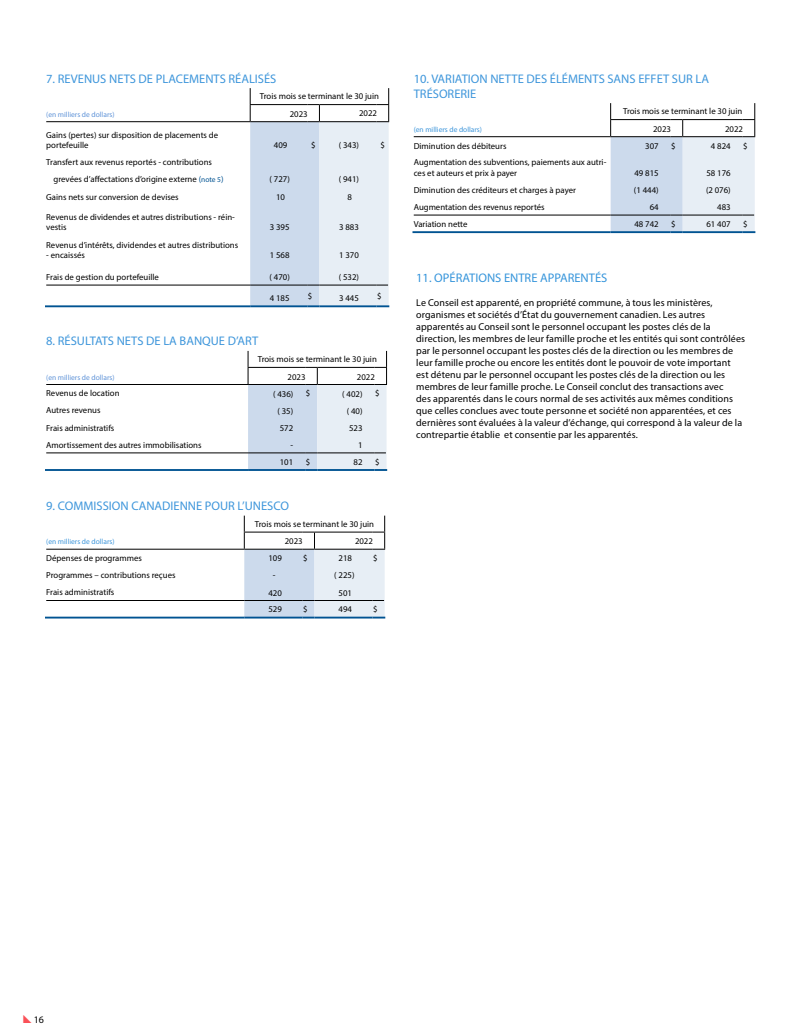
<style>
.page{position:relative;width:810px;height:1035px;background:#fff}
.page>*{position:absolute;margin:0;border:0;box-sizing:border-box;transform-origin:0 0}
.t1{font:12.5px/15px "Myriad Pro";color:#3e96db}
.t2{font:12.5px "Myriad Pro";color:#3695db}
.t3{font:10px/12px "Myriad Pro";letter-spacing:.01em;color:#000}
.t4{font:8.75px/10.5px "Myriad Pro";color:#000}
.t5{font:7.5px "Myriad Pro";color:#6094d8}
.t6{font:7.5px "Myriad Pro";color:#3e96db}
.s1{color:#005392}
.s2{font-size:7.5px;color:#005392}
</style>
<div class="page">
<hr style="left:46px;top:121px;width:204px;height:1px;background:#000">
<hr style="left:46px;top:285px;width:204px;height:1px;background:#000">
<hr style="left:45px;top:305px;width:205px;height:2px;background:#005392">
<svg style="left:250px;top:88px;width:139px;height:219px;background:#dae3ee"></svg>
<hr style="left:46px;top:384px;width:202px;height:1px;background:#000">
<hr style="left:46px;top:452px;width:202px;height:1px;background:#000">
<hr style="left:45px;top:469px;width:203px;height:2px;background:#005392">
<svg style="left:248px;top:351px;width:139px;height:120px"></svg>
<hr style="left:46px;top:549px;width:198px;height:1px;background:#000">
<hr style="left:46px;top:600px;width:198px;height:1px;background:#000">
<hr style="left:45px;top:617px;width:199px;height:2px;background:#005392">
<svg style="left:244px;top:516px;width:141px;height:103px"></svg>
<hr style="left:414px;top:136px;width:197px;height:1px;background:#000">
<hr style="left:414px;top:215px;width:197px;height:1px;background:#000">
<hr style="left:412px;top:231px;width:199px;height:2px;background:#005392">
<svg style="left:610px;top:103px;width:145px;height:130px"></svg>
<h1 class="t1" style="left:46px;top:71px;width:232px">7. REVENUS NETS DE PLACEMENTS RÉALISÉS</h1>
<p class="t4" style="left:260px;top:91px;width:121px">Trois mois se terminant le 30 juin</p>
<p class="t5" style="left:46px;top:110px;width:70px">(en milliers de dollars)</p>
<p class="t4" style="left:290px;top:108px;width:19px">2023</p>
<p class="t4" style="left:359px;top:108px;width:19px">2022</p>
<p class="t4" style="left:46px;top:129px;width:174px">Gains (pertes) sur disposition de placements de portefeuille</p>
<p class="t4" style="left:274px;top:140px;width:15px">409</p>
<p class="t4" style="left:311px;top:140px;width:6px">$</p>
<p class="t4" style="left:339px;top:140px;width:22px">( 343)</p>
<p class="t4" style="left:380px;top:140px;width:6px">$</p>
<p class="t4" style="left:54px;top:154px;width:171px;line-height:17.1px;text-indent:-7px">Transfert aux revenus reportés - contributions grevées d’affectations d’origine externe <span class="s1">(</span><span class="s2">note 5</span><span class="s1">)</span></p>
<p class="t4" style="left:270px;top:174px;width:22px">( 727)</p>
<p class="t4" style="left:339px;top:174px;width:22px">( 941)</p>
<p class="t4" style="left:46px;top:191px;width:134px">Gains nets sur conversion de devises</p>
<p class="t4" style="left:276px;top:191px;width:10px">10</p>
<p class="t4" style="left:348px;top:191px;width:6px">8</p>
<p class="t4" style="left:46px;top:211px;width:190px">Revenus de dividendes et autres distributions - réin&shy;vestis</p>
<p class="t4" style="left:270px;top:222px;width:21px">3 395</p>
<p class="t4" style="left:339px;top:222px;width:21px">3 883</p>
<p class="t4" style="left:46px;top:239px;width:194px">Revenus d’intérêts, dividendes et autres distributions</p>
<p class="t4" style="left:46px;top:250px;width:40px">- encaissés</p>
<p class="t4" style="left:270px;top:250px;width:21px">1 568</p>
<p class="t4" style="left:339px;top:250px;width:21px">1 370</p>
<p class="t4" style="left:46px;top:272px;width:114px">Frais de gestion du portefeuille</p>
<p class="t4" style="left:270px;top:272px;width:22px">( 470)</p>
<p class="t4" style="left:339px;top:272px;width:22px">( 532)</p>
<p class="t4" style="left:270px;top:293px;width:21px">4 185</p>
<p class="t4" style="left:308px;top:291px;width:6px">$</p>
<p class="t4" style="left:339px;top:293px;width:21px">3 445</p>
<p class="t4" style="left:377px;top:291px;width:6px">$</p>
<h1 class="t1" style="left:46px;top:333px;width:214px">8. RÉSULTATS NETS DE LA BANQUE D’ART</h1>
<p class="t4" style="left:258px;top:354px;width:121px">Trois mois se terminant le 30 juin</p>
<p class="t5" style="left:46px;top:372px;width:70px">(en milliers de dollars)</p>
<p class="t4" style="left:288px;top:371px;width:19px">2023</p>
<p class="t4" style="left:357px;top:371px;width:19px">2022</p>
<p class="t4" style="left:46px;top:388px;width:75px">Revenus de location</p>
<p class="t4" style="left:273px;top:388px;width:22px">( 436)</p>
<p class="t4" style="left:306px;top:388px;width:6px">$</p>
<p class="t4" style="left:342px;top:388px;width:22px">( 402)</p>
<p class="t4" style="left:375px;top:388px;width:6px">$</p>
<p class="t4" style="left:46px;top:405px;width:56px">Autres revenus</p>
<p class="t4" style="left:277px;top:405px;width:17px">( 35)</p>
<p class="t4" style="left:347px;top:405px;width:17px">( 40)</p>
<p class="t4" style="left:46px;top:422px;width:70px">Frais administratifs</p>
<p class="t4" style="left:280px;top:422px;width:15px">572</p>
<p class="t4" style="left:349px;top:422px;width:15px">523</p>
<p class="t4" style="left:46px;top:439px;width:157px">Amortissement des autres immobilisations</p>
<p class="t4" style="left:291px;top:440px;width:4px">-</p>
<p class="t4" style="left:358px;top:440px;width:6px">1</p>
<p class="t4" style="left:280px;top:457px;width:15px">101</p>
<p class="t4" style="left:306px;top:456px;width:6px">$</p>
<p class="t4" style="left:354px;top:457px;width:10px">82</p>
<p class="t4" style="left:375px;top:456px;width:6px">$</p>
<h1 class="t1" style="left:46px;top:498px;width:244px">9. COMMISSION CANADIENNE POUR L’UNESCO</h1>
<p class="t4" style="left:255px;top:519px;width:121px">Trois mois se terminant le 30 juin</p>
<p class="t6" style="left:46px;top:537px;width:70px">(en milliers de dollars)</p>
<p class="t4" style="left:285px;top:536px;width:19px">2023</p>
<p class="t4" style="left:355px;top:536px;width:19px">2022</p>
<p class="t4" style="left:46px;top:553px;width:97px">Dépenses de programmes</p>
<p class="t4" style="left:268px;top:553px;width:15px">109</p>
<p class="t4" style="left:303px;top:553px;width:6px">$</p>
<p class="t4" style="left:339px;top:553px;width:15px">218</p>
<p class="t4" style="left:373px;top:553px;width:6px">$</p>
<p class="t4" style="left:46px;top:570px;width:131px">Programmes – contributions reçues</p>
<p class="t4" style="left:273px;top:570px;width:4px">-</p>
<p class="t4" style="left:334px;top:570px;width:22px">( 225)</p>
<p class="t4" style="left:46px;top:587px;width:70px">Frais administratifs</p>
<p class="t4" style="left:268px;top:587px;width:15px">420</p>
<p class="t4" style="left:339px;top:587px;width:15px">501</p>
<p class="t4" style="left:268px;top:604px;width:15px">529</p>
<p class="t4" style="left:303px;top:604px;width:6px">$</p>
<p class="t4" style="left:339px;top:604px;width:15px">494</p>
<p class="t4" style="left:373px;top:604px;width:6px">$</p>
<h1 class="t1" style="left:414px;top:71px;width:297px">10. VARIATION NETTE DES ÉLÉMENTS SANS EFFET SUR LA<br>TRÉSORERIE</h1>
<p class="t4" style="left:623px;top:106px;width:121px">Trois mois se terminant le 30 juin</p>
<p class="t6" style="left:414px;top:125px;width:70px">(en milliers de dollars)</p>
<p class="t4" style="left:653px;top:123px;width:19px">2023</p>
<p class="t4" style="left:725px;top:123px;width:19px">2022</p>
<p class="t4" style="left:414px;top:140px;width:94px">Diminution des débiteurs</p>
<p class="t4" style="left:645px;top:140px;width:15px">307</p>
<p class="t4" style="left:671px;top:140px;width:6px">$</p>
<p class="t4" style="left:711px;top:140px;width:21px">4 824</p>
<p class="t4" style="left:743px;top:140px;width:6px">$</p>
<p class="t4" style="left:414px;top:157px;width:194px">Augmentation des subventions, paiements aux autri&shy;ces et auteurs et prix à payer</p>
<p class="t4" style="left:634px;top:168px;width:26px">49 815</p>
<p class="t4" style="left:706px;top:168px;width:26px">58 176</p>
<p class="t4" style="left:414px;top:185px;width:164px">Diminution des créditeurs et charges à payer</p>
<p class="t4" style="left:634px;top:185px;width:26px">(1 444)</p>
<p class="t4" style="left:706px;top:185px;width:26px">(2 076)</p>
<p class="t4" style="left:414px;top:202px;width:132px">Augmentation des revenus reportés</p>
<p class="t4" style="left:650px;top:202px;width:10px">64</p>
<p class="t4" style="left:717px;top:202px;width:15px">483</p>
<p class="t4" style="left:414px;top:219px;width:55px">Variation nette</p>
<p class="t4" style="left:634px;top:219px;width:26px">48 742</p>
<p class="t4" style="left:671px;top:219px;width:6px">$</p>
<p class="t4" style="left:706px;top:219px;width:26px">61 407</p>
<p class="t4" style="left:743px;top:219px;width:6px">$</p>
<h1 class="t2" style="left:416px;top:270px;width:193px">11. OPÉRATIONS ENTRE APPARENTÉS</h1>
<p class="t3" style="left:416px;top:296px;width:330px">Le Conseil est apparenté, en propriété commune, à tous les ministères, organismes et sociétés d’État du gouvernement canadien. Les autres apparentés au Conseil sont le personnel occupant les postes clés de la direction, les membres de leur famille proche et les entités qui sont contrôlées par le personnel occupant les postes clés de la direction ou les membres de leur famille proche ou encore les entités dont le pouvoir de vote important est détenu par le personnel occupant les postes clés de la direction ou les membres de leur famille proche. Le Conseil conclut des transactions avec<br>des apparentés dans le cours normal de ses activités aux mêmes conditions que celles conclues avec toute personne et société non apparentées, et ces dernières sont évaluées à la valeur d’échange, qui correspond à la valeur de la contrepartie établie et consentie par les apparentés.</p>
<p class="t3" style="left:34px;top:1013px;width:12px">16</p>
</div>
